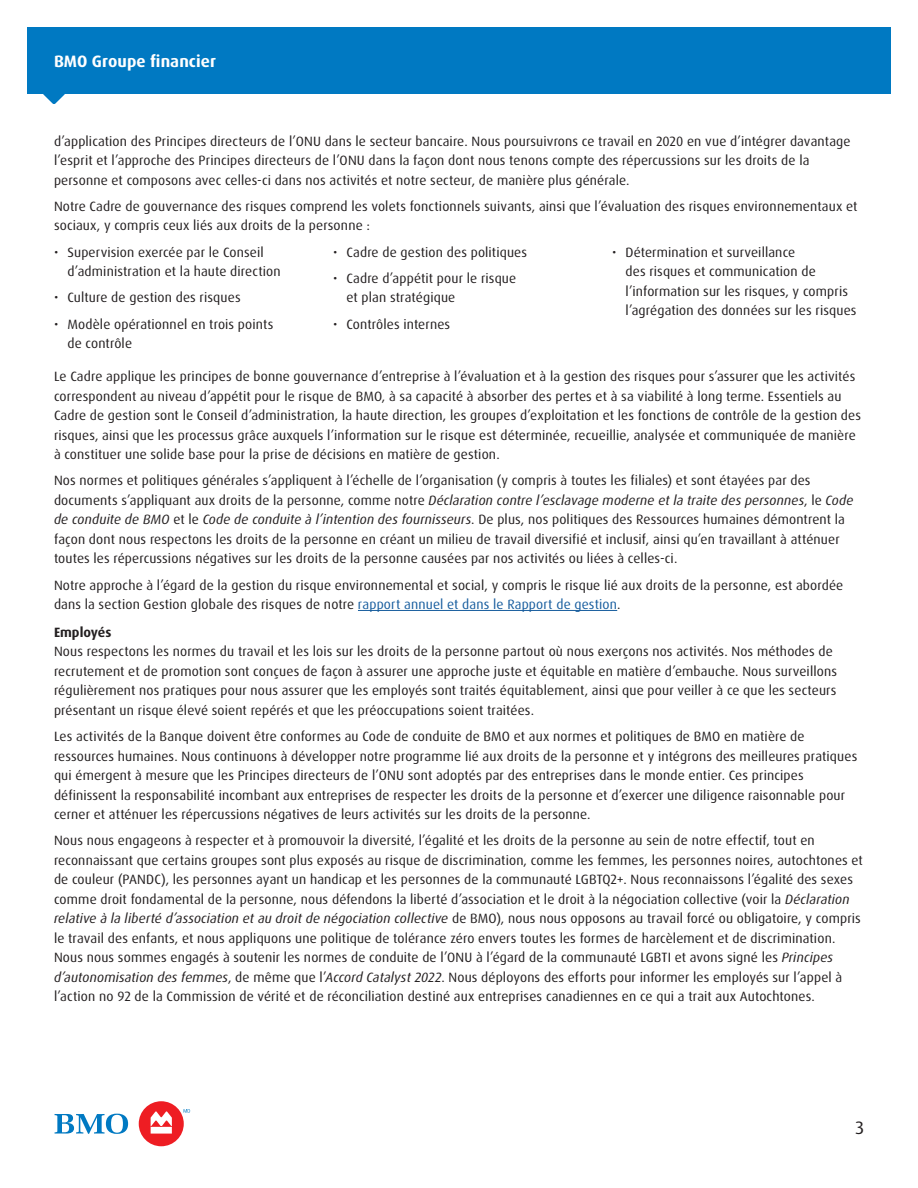
<style>
.page{position:relative;width:918px;height:1188px;background:#fff}
.page>*{position:absolute;margin:0;border:0;box-sizing:border-box;transform-origin:0 0}
.t1{font:18px "Dax Pro";color:#231f20}
.t2{font:700 16.5px "Dax Pro";letter-spacing:.005em;color:#fff}
.Body_Copy-P{font:13.5px/19.5px "Dax Pro";letter-spacing:.01em;color:#231f20}
.Paragraph_Subhead-H3{font:700 13.5px "Dax Pro";color:#231f20}
.s1{font-style:italic}
.s2{color:#175d9e}
</style>
<div class="page">
<div style="left:27px;top:27px;width:864px;height:67px;background:#0079c2"></div>
<svg style="left:43px;top:94px;width:22px;height:10px"></svg>
<div style="left:139px;top:1101px;width:45px;height:45px;background:#ee1d23;border-radius:50%"></div>
<svg style="left:55px;top:1114px;width:73px;height:20px"></svg>
<svg style="left:184px;top:1109px;width:6px;height:4px"></svg>
<svg style="left:151px;top:1111px;width:21px;height:23px"></svg>
<hr style="left:358px;top:610px;width:259px;height:1px;background:#175d9e">
<p class="t2" style="left:54px;top:51px;width:163px">BMO Groupe financier</p>
<p class="Body_Copy-P" style="left:54px;top:131px;width:798px">d’application des Principes directeurs de l’ONU dans le secteur bancaire. Nous poursuivrons ce travail en 2020 en vue d’intégrer davantage l’esprit et l’approche des Principes directeurs de l’ONU dans la façon dont nous tenons compte des répercussions sur les droits de la personne et composons avec celles-ci dans nos activités et notre secteur, de manière plus générale.</p>
<p class="Body_Copy-P" style="left:54px;top:196px;width:805px">Notre Cadre de gouvernance des risques comprend les volets fonctionnels suivants, ainsi que l’évaluation des risques environnementaux et sociaux, y compris ceux liés aux droits de la personne :</p>
<p class="Body_Copy-P" style="left:68px;top:242px;width:215px;text-indent:-14px">• Supervision exercée par le Conseil d’administration et la haute direction</p>
<p class="Body_Copy-P" style="left:54px;top:288px;width:188px">• Culture de gestion des risques</p>
<p class="Body_Copy-P" style="left:68px;top:314px;width:207px;text-indent:-14px">• Modèle opérationnel en trois points de contrôle</p>
<p class="Body_Copy-P" style="left:333px;top:242px;width:196px">• Cadre de gestion des politiques</p>
<p class="Body_Copy-P" style="left:346px;top:268px;width:171px;text-indent:-14px">• Cadre d’appétit pour le risque et plan stratégique</p>
<p class="Body_Copy-P" style="left:333px;top:314px;width:119px">• Contrôles internes</p>
<p class="Body_Copy-P" style="left:626px;top:242px;width:233px;text-indent:-14px">• Détermination et surveillance<br>des risques et communication de l’information sur les risques, y compris l’agrégation des données sur les risques</p>
<p class="Body_Copy-P" style="left:54px;top:367px;width:809px">Le Cadre applique les principes de bonne gouvernance d’entreprise à l’évaluation et à la gestion des risques pour s’assurer que les activités correspondent au niveau d’appétit pour le risque de BMO, à sa capacité à absorber des pertes et à sa viabilité à long terme. Essentiels au Cadre de gestion sont le Conseil d’administration, la haute direction, les groupes d’exploitation et les fonctions de contrôle de la gestion des risques, ainsi que les processus grâce auxquels l’information sur le risque est déterminée, recueillie, analysée et communiquée de manière à constituer une solide base pour la prise de décisions en matière de gestion.</p>
<p class="Body_Copy-P" style="left:54px;top:471px;width:801px">Nos normes et politiques générales s’appliquent à l’échelle de l’organisation (y compris à toutes les filiales) et sont étayées par des documents s’appliquant aux droits de la personne, comme notre <span class="s1">Déclaration contre l’esclavage moderne et la traite des personnes</span>, le <span class="s1">Code de conduite de BMO</span> et le <span class="s1">Code de conduite à l’intention des fournisseurs</span>. De plus, nos politiques des Ressources humaines démontrent la façon dont nous respectons les droits de la personne en créant un milieu de travail diversifié et inclusif, ainsi qu’en travaillant à atténuer toutes les répercussions négatives sur les droits de la personne causées par nos activités ou liées à celles-ci.</p>
<p class="Body_Copy-P" style="left:54px;top:575px;width:791px">Notre approche à l’égard de la gestion du risque environnemental et social, y compris le risque lié aux droits de la personne, est abordée dans la section Gestion globale des risques de notre <span class="s2">rapport annuel et dans le Rapport de gestion</span>.</p>
<h3 class="Paragraph_Subhead-H3" style="left:54px;top:623px;width:59px">Employés</h3>
<p class="Body_Copy-P" style="left:54px;top:642px;width:785px">Nous respectons les normes du travail et les lois sur les droits de la personne partout où nous exerçons nos activités. Nos méthodes de recrutement et de promotion sont conçues de façon à assurer une approche juste et équitable en matière d’embauche. Nous surveillons régulièrement nos pratiques pour nous assurer que les employés sont traités équitablement, ainsi que pour veiller à ce que les secteurs présentant un risque élevé soient repérés et que les préoccupations soient traitées.</p>
<p class="Body_Copy-P" style="left:54px;top:727px;width:805px">Les activités de la Banque doivent être conformes au Code de conduite de BMO et aux normes et politiques de BMO en matière de ressources humaines. Nous continuons à développer notre programme lié aux droits de la personne et y intégrons des meilleures pratiques qui émergent à mesure que les Principes directeurs de l’ONU sont adoptés par des entreprises dans le monde entier. Ces principes définissent la responsabilité incombant aux entreprises de respecter les droits de la personne et d’exercer une diligence raisonnable pour cerner et atténuer les répercussions négatives de leurs activités sur les droits de la personne.</p>
<p class="Body_Copy-P" style="left:54px;top:831px;width:810px">Nous nous engageons à respecter et à promouvoir la diversité, l’égalité et les droits de la personne au sein de notre effectif, tout en reconnaissant que certains groupes sont plus exposés au risque de discrimination, comme les femmes, les personnes noires, autochtones et de couleur (PANDC), les personnes ayant un handicap et les personnes de la communauté LGBTQ2+. Nous reconnaissons l’égalité des sexes comme droit fondamental de la personne, nous défendons la liberté d’association et le droit à la négociation collective (voir la <span class="s1">Déclaration relative à la liberté d’association et au droit de négociation collective</span> de BMO), nous nous opposons au travail forcé ou obligatoire, y compris le travail des enfants, et nous appliquons une politique de tolérance zéro envers toutes les formes de harcèlement et de discrimination.<br>Nous nous sommes engagés à soutenir les normes de conduite de l’ONU à l’égard de la communauté LGBTI et avons signé les <span class="s1">Principes d’autonomisation des femmes</span>, de même que l’<span class="s1">Accord Catalyst 2022</span>. Nous déployons des efforts pour informer les employés sur l’appel à l’action no 92 de la Commission de vérité et de réconciliation destiné aux entreprises canadiennes en ce qui a trait aux Autochtones.</p>
<h1 class="t1" style="left:855px;top:1116px;width:10px">3</h1>
</div>
